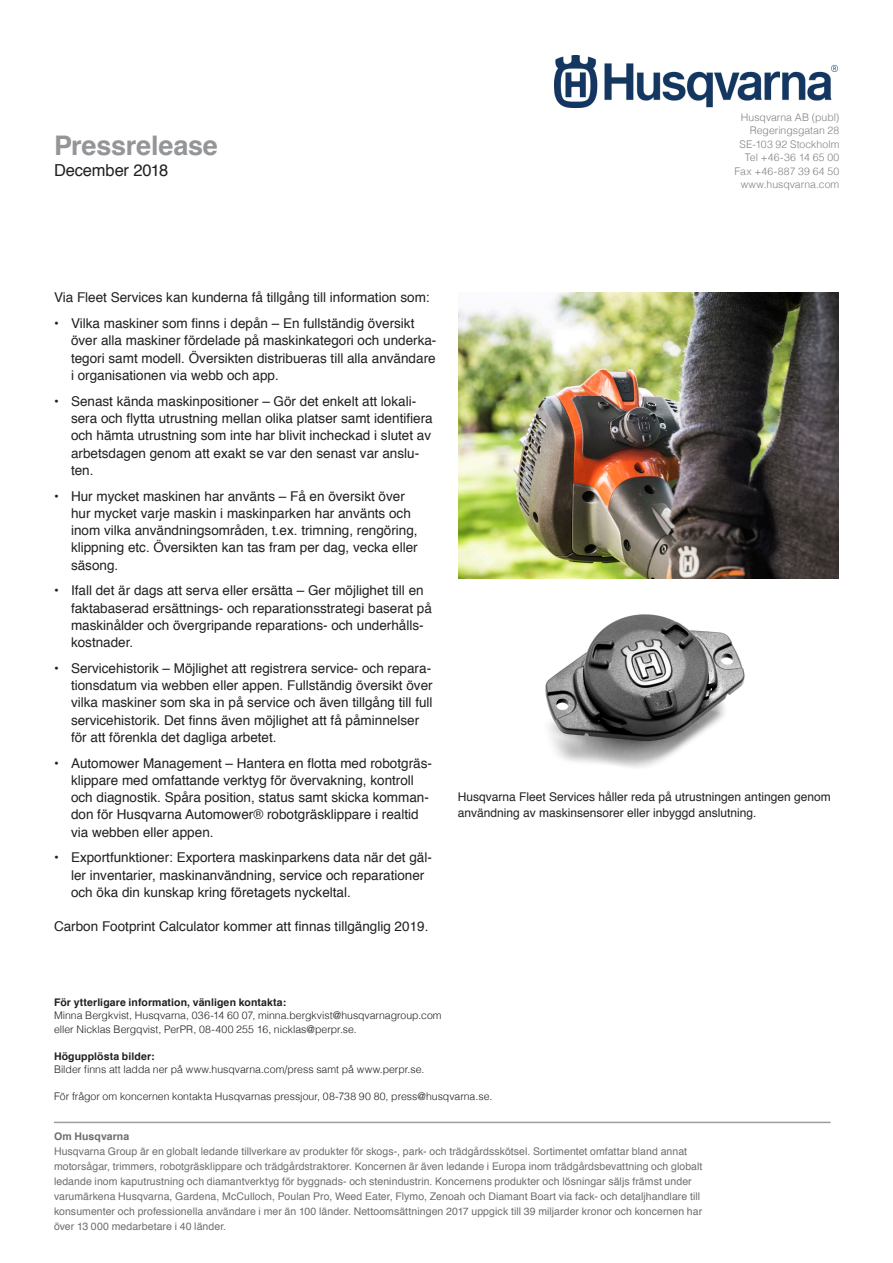
<style>
.page{position:relative;width:893px;height:1263px;background:#fff}
.page>*{position:absolute;margin:0;border:0;box-sizing:border-box;transform-origin:0 0}
.t1{font:700 27px "Helvetica";letter-spacing:-.01em;color:#939598}
.t2{font:16.5px "Helvetica";letter-spacing:-.01em;color:#231f20}
.t3{font:13.5px/17.2px "Helvetica";color:#231f20}
.t4{font:12px/16.5px "Helvetica";color:#231f20}
.t5{font:10.5px/15px "Helvetica";letter-spacing:.005em;color:#6c6d70}
.t6{font:300 10.5px "Helvetica";color:#231f20}
.t7{font:300 10.5px "Helvetica";color:#808285}
.t8{font:700 10.5px "Helvetica";letter-spacing:.01em;color:#231f20}
.t9{font:300 10.5px "Helvetica";letter-spacing:.025em;color:#808285}
.t10{font:700 10.5px "Helvetica";letter-spacing:.01em;color:#6c6d70}
</style>
<div class="page">
<img style="left:554px;top:55px;width:284px;height:52px">
<hr style="left:54px;top:1122px;width:777px;height:1px;background:#9b9da0">
<img style="left:458px;top:292px;width:381px;height:286px">
<img style="left:545px;top:614px;width:200px;height:154px">
<p class="t1" style="left:54px;top:124px;width:165px">Pressrelease</p>
<p class="t2" style="left:54px;top:158px;width:116px">December 2018</p>
<p class="t7" style="left:741px;top:108px;width:100px">Husqvarna AB (publ)</p>
<p class="t7" style="left:750px;top:121px;width:91px">Regeringsgatan 28</p>
<p class="t7" style="left:739px;top:135px;width:101px">SE-103 92 Stockholm</p>
<p class="t9" style="left:745px;top:148px;width:96px">Tel +46-36 14 65 00</p>
<p class="t9" style="left:734px;top:162px;width:106px">Fax +46-887 39 64 50</p>
<p class="t7" style="left:741px;top:175px;width:100px">www.husqvarna.com</p>
<p class="t3" style="left:54px;top:289px;width:377px">Via Fleet Services kan kunderna få tillgång till information som:</p>
<p class="t3" style="left:71px;top:315px;width:367px;text-indent:-17px">• Vilka maskiner som finns i depån – En fullständig översikt över alla maskiner fördelade på maskinkategori och underka&shy;tegori samt modell. Översikten distribueras till alla användare i organisationen via webb och app.</p>
<p class="t3" style="left:71px;top:393px;width:363px;text-indent:-17px">• Senast kända maskinpositioner – Gör det enkelt att lokali&shy;sera och flytta utrustning mellan olika platser samt identifiera och hämta utrustning som inte har blivit incheckad i slutet av arbetsdagen genom att exakt se var den senast var anslu&shy;ten.</p>
<p class="t3" style="left:71px;top:488px;width:348px;text-indent:-17px">• Hur mycket maskinen har använts – Få en översikt över hur mycket varje maskin i maskinparken har använts och inom vilka användningsområden, t.ex. trimning, rengöring, klippning etc. Översikten kan tas fram per dag, vecka eller säsong.</p>
<p class="t3" style="left:71px;top:582px;width:362px;text-indent:-17px">• Ifall det är dags att serva eller ersätta – Ger möjlighet till en faktabaserad ersättnings- och reparationsstrategi baserat på maskinålder och övergripande reparations- och underhålls&shy;kostnader.</p>
<p class="t3" style="left:71px;top:660px;width:363px;text-indent:-17px">• Servicehistorik – Möjlighet att registrera service- och repara&shy;tionsdatum via webben eller appen. Fullständig översikt över vilka maskiner som ska in på service och även tillgång till full servicehistorik. Det finns även möjlighet att få påminnelser för att förenkla det dagliga arbetet.</p>
<p class="t3" style="left:71px;top:755px;width:362px;text-indent:-17px">• Automower Management – Hantera en flotta med robotgräs&shy;klippare med omfattande verktyg för övervakning, kontroll och diagnostik. Spåra position, status samt skicka komman&shy;don för Husqvarna Automower® robotgräsklippare i realtid via webben eller appen.</p>
<p class="t3" style="left:71px;top:849px;width:362px;text-indent:-17px">• Exportfunktioner: Exportera maskinparkens data när det gäl&shy;ler inventarier, maskinanvändning, service och reparationer och öka din kunskap kring företagets nyckeltal.</p>
<p class="t3" style="left:54px;top:918px;width:376px">Carbon Footprint Calculator kommer att finnas tillgänglig 2019.</p>
<p class="t4" style="left:458px;top:789px;width:374px">Husqvarna Fleet Services håller reda på utrustningen antingen genom användning av maskinsensorer eller inbyggd anslutning.</p>
<p class="t8" style="left:54px;top:993px;width:234px">För ytterligare information, vänligen kontakta:</p>
<p class="t6" style="left:54px;top:1006px;width:389px">Minna Bergkvist, Husqvarna, 036-14 60 07, minna.bergkvist@husqvarnagroup.com</p>
<p class="t6" style="left:54px;top:1020px;width:304px">eller Nicklas Bergqvist, PerPR, 08-400 255 16, nicklas@perpr.se.</p>
<p class="t8" style="left:54px;top:1047px;width:102px">Högupplösta bilder:</p>
<p class="t6" style="left:54px;top:1060px;width:372px">Bilder finns att ladda ner på www.husqvarna.com/press samt på www.perpr.se.</p>
<p class="t6" style="left:54px;top:1087px;width:440px">För frågor om koncernen kontakta Husqvarnas pressjour, 08-738 90 80, press@husqvarna.se.</p>
<p class="t10" style="left:54px;top:1127px;width:77px">Om Husqvarna</p>
<p class="t5" style="left:54px;top:1144px;width:650px">Husqvarna Group är en globalt ledande tillverkare av produkter för skogs-, park- och trädgårdsskötsel. Sortimentet omfattar bland annat motorsågar, trimmers, robotgräsklippare och trädgårdstraktorer. Koncernen är även ledande i Europa inom trädgårdsbevattning och globalt ledande inom kaputrustning och diamantverktyg för byggnads- och stenindustrin. Koncernens produkter och lösningar säljs främst under varumärkena Husqvarna, Gardena, McCulloch, Poulan Pro, Weed Eater, Flymo, Zenoah och Diamant Boart via fack- och detaljhandlare till konsumenter och professionella användare i mer än 100 länder. Nettoomsättningen 2017 uppgick till 39 miljarder kronor och koncernen har över 13 000 medarbetare i 40 länder.</p>
</div>
